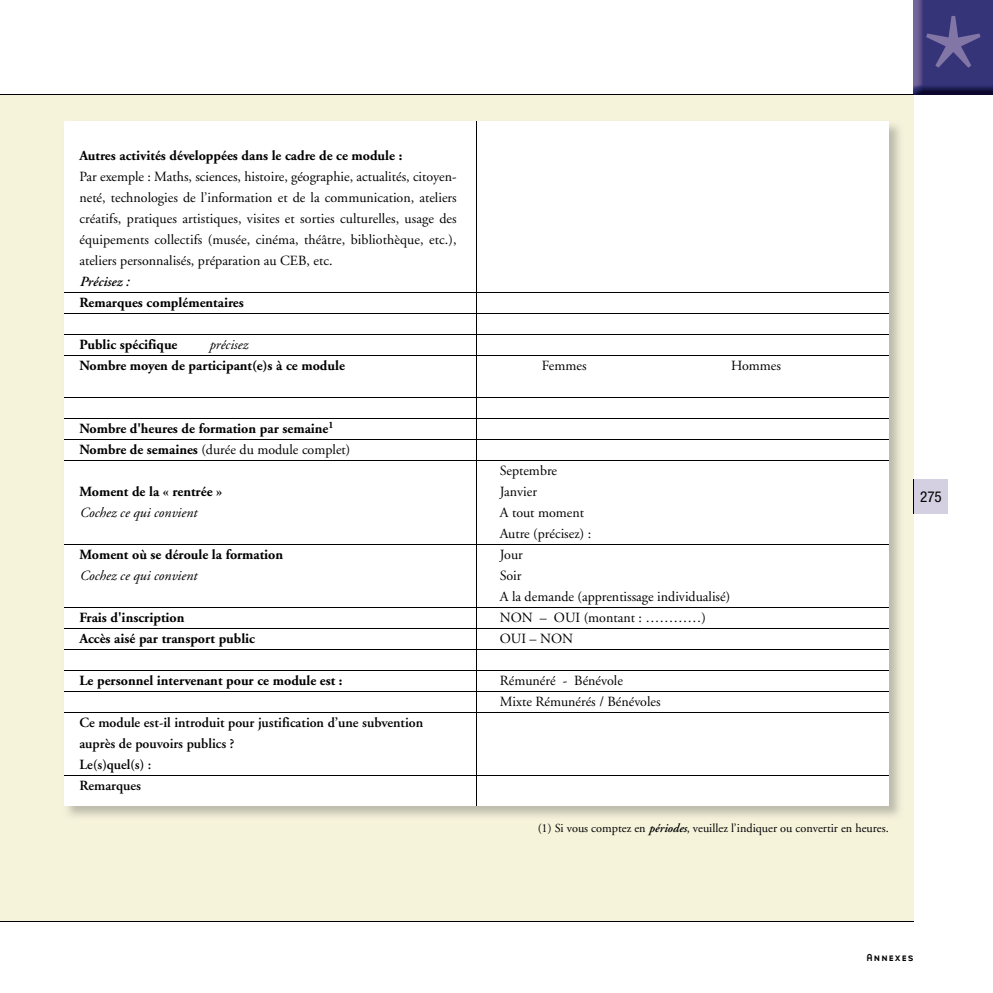
<style>
.page{position:relative;width:993px;height:993px;background:#fff}
.page>*{position:absolute;margin:0;border:0;box-sizing:border-box;transform-origin:0 0}
.t1{font:84px "Base Nine Small Caps";color:#8276a6}
.t2{font:condensed 15.05px "Helvetica Neue";color:#000}
.t3{font:14px/21px "Adobe Garamond";color:#000}
.t4{font:700 14px/21px "Adobe Garamond";color:#000}
.t5{font:600 14px/21px "Adobe Garamond";color:#000}
.t6{font:italic 14px "Adobe Garamond";color:#000}
.t7{font:italic 600 14px "Adobe Garamond";color:#000}
.t8{font:12.25px "Adobe Garamond";color:#000}
.t9{font:10.5px "Base Nine Small Caps";letter-spacing:.05em;color:#000}
.s1{font-weight:400}
.s2{font-weight:600;font-style:italic}
</style>
<div class="page">
<div style="left:0;top:94px;width:913px;height:826px;background:#f6f3db"></div>
<hr style="left:0;top:920px;width:913px;height:1px;background:#000">
<img style="left:913px;top:0;width:79px;height:94px">
<div style="left:913px;top:479px;width:34px;height:34px;background:#d4cfe1"></div>
<hr style="left:912px;top:479px;width:1px;height:34px;background:#000">
<hr style="left:0;top:94px;width:913px;height:1px;background:#000">
<img style="left:64px;top:121px;width:836px;height:696px">
<div style="left:64px;top:121px;width:824px;height:684px;background:#fff"></div>
<hr style="left:64px;top:292px;width:824px;height:1px;background:#000">
<hr style="left:64px;top:313px;width:824px;height:1px;background:#000">
<hr style="left:64px;top:334px;width:824px;height:1px;background:#000">
<hr style="left:64px;top:355px;width:824px;height:1px;background:#000">
<hr style="left:64px;top:397px;width:824px;height:1px;background:#000">
<hr style="left:64px;top:418px;width:824px;height:1px;background:#000">
<hr style="left:64px;top:439px;width:824px;height:1px;background:#000">
<hr style="left:64px;top:460px;width:824px;height:1px;background:#000">
<hr style="left:64px;top:544px;width:824px;height:1px;background:#000">
<hr style="left:64px;top:607px;width:824px;height:1px;background:#000">
<hr style="left:64px;top:628px;width:824px;height:1px;background:#000">
<hr style="left:64px;top:649px;width:824px;height:1px;background:#000">
<hr style="left:64px;top:670px;width:824px;height:1px;background:#000">
<hr style="left:64px;top:691px;width:824px;height:1px;background:#000">
<hr style="left:64px;top:712px;width:824px;height:1px;background:#000">
<hr style="left:64px;top:775px;width:824px;height:1px;background:#000">
<hr style="left:475px;top:121px;width:1px;height:684px;background:#000">
<p class="t4" style="left:79px;top:145px;width:324px">Autres activités développées dans le cadre de ce module :</p>
<p class="t3" style="left:79px;top:166px;width:379px;text-align:justify">Par exemple : Maths, sciences, histoire, géographie, actualités, citoyen&shy;neté, technologies de l’information et de la communication, ateliers créatifs, pratiques artistiques, visites et sorties culturelles, usage des équipements collectifs (musée, cinéma, théâtre, bibliothèque, etc.), ateliers personnalisés, préparation au CEB, etc.</p>
<p class="t7" style="left:79px;top:273px;width:51px">Précisez :</p>
<p class="t4" style="left:79px;top:292px;width:166px">Remarques complémentaires</p>
<p class="t4" style="left:79px;top:334px;width:99px">Public spécifique</p>
<p class="t6" style="left:209px;top:337px;width:40px">précisez</p>
<p class="t4" style="left:79px;top:355px;width:267px">Nombre moyen de participant(e)s à ce module</p>
<p class="t3" style="left:541px;top:355px;width:46px">Femmes</p>
<p class="t3" style="left:730px;top:355px;width:51px">Hommes</p>
<p class="t4" style="left:79px;top:418px;width:272px">Nombre d'heures de formation par semaine<sup>1<br></sup>Nombre de semaines <span class="s1">(durée du module complet)</span></p>
<p class="t3" style="left:499px;top:460px;width:59px">Septembre</p>
<p class="t4" style="left:79px;top:481px;width:144px">Moment de la « rentrée »</p>
<p class="t3" style="left:499px;top:481px;width:39px">Janvier</p>
<p class="t6" style="left:79px;top:505px;width:119px">Cochez ce qui convient</p>
<p class="t3" style="left:499px;top:502px;width:93px">A tout moment<br>Autre (précisez) :</p>
<p class="t4" style="left:79px;top:544px;width:205px">Moment où se déroule la formation</p>
<p class="t3" style="left:499px;top:544px;width:25px">Jour</p>
<p class="t6" style="left:79px;top:568px;width:119px">Cochez ce qui convient</p>
<p class="t3" style="left:499px;top:565px;width:232px">Soir<br>A la demande (apprentissage individualisé)</p>
<p class="t4" style="left:79px;top:607px;width:106px">Frais d'inscription</p>
<p class="t3" style="left:499px;top:607px;width:208px">NON – OUI (montant : …………)</p>
<p class="t4" style="left:79px;top:628px;width:177px">Accès aisé par transport public</p>
<p class="t3" style="left:499px;top:628px;width:75px">OUI – NON</p>
<p class="t4" style="left:79px;top:670px;width:264px">Le personnel intervenant pour ce module est :</p>
<p class="t3" style="left:499px;top:670px;width:162px">Rémunéré - Bénévole<br>Mixte Rémunérés / Bénévoles</p>
<p class="t5" style="left:79px;top:712px;width:345px">Ce module est-il introduit pour justification d’une subvention auprès de pouvoirs publics ?<br>Le(s)quel(s) :<br>Remarques</p>
<p class="t8" style="left:537px;top:821px;width:352px">(1) Si vous comptez en <span class="s2">périodes</span>, veuillez l’indiquer ou convertir en heures.</p>
<h1 class="t1" style="left:920px;top:-8px;width:67px">*</h1>
<p class="t2" style="left:919px;top:488px;width:23px">275</p>
<p class="t9" style="left:865px;top:949px;width:49px">Annexes</p>
</div>
